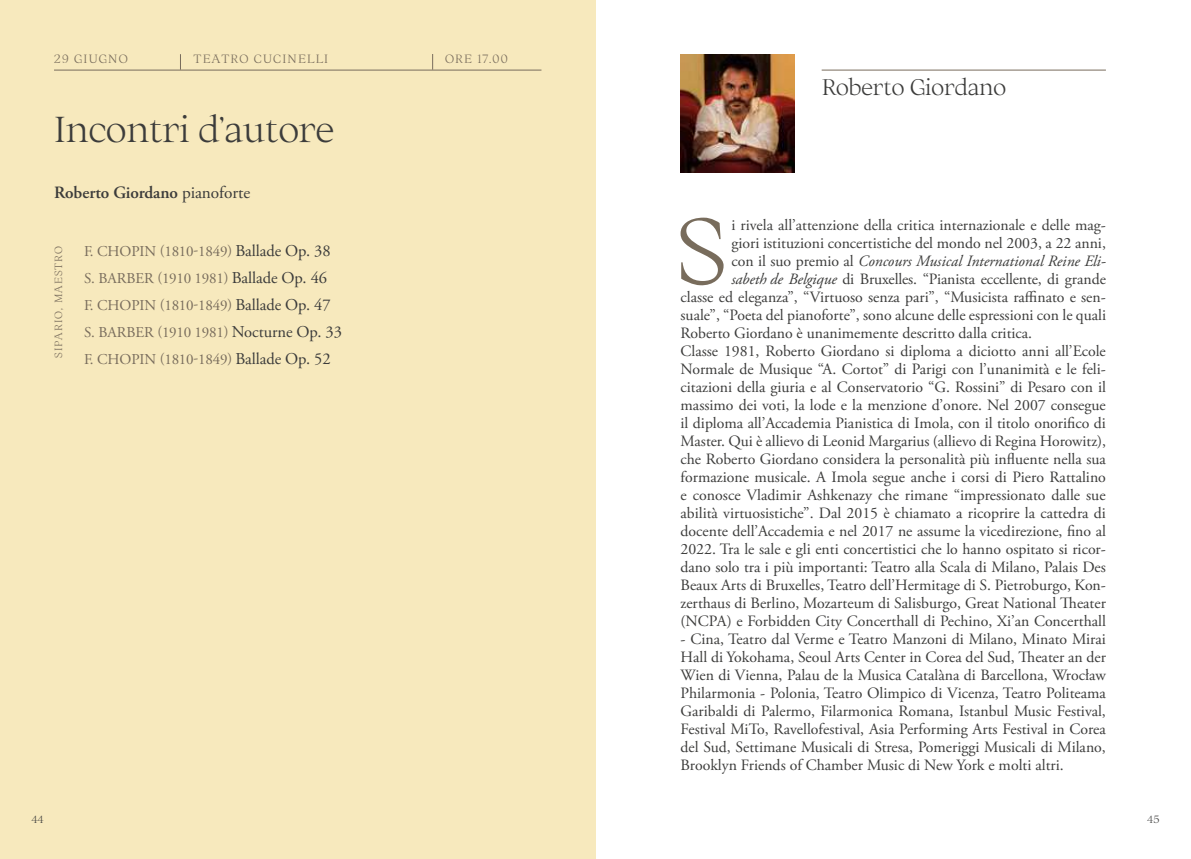
<style>
.page{position:relative;width:1191px;height:859px;background:#fff}
.page>*{position:absolute;margin:0;border:0;box-sizing:border-box;transform-origin:0 0}
.t1{font:300 92.85px "Ortica";color:#786c5c}
.t2{font:300 36px "Ortica";color:#3c3c3b}
.t3{font:300 22.5px "Ortica";color:#3c3c3b}
.t4{font:600 17.25px "Adobe Garamond Pro";letter-spacing:-.005em;color:#3c3c3b}
.t5{font:15.75px/18px "Adobe Garamond Pro";color:#3c3c3b;text-align:justify}
.t6{font:italic 15.75px "Adobe Garamond Pro";color:#3c3c3b}
.t7{font:15px/27px "Adobe Garamond Pro";letter-spacing:-.015em;color:#786c5c}
.t8{font:300 12px "Ortica";letter-spacing:.1em;color:#786c5c}
.t9{font:300 10.5px "Ortica";letter-spacing:.1em;color:#786c5c}
.t10{font:300 10.5px "Ortica";color:#3c3c3b}
.s1{font-weight:400}
.s2{font-size:16.5px;color:#3c3c3b}
.s3{font-style:normal}
.s4{font-style:italic}
</style>
<div class="page">
<hr style="left:821px;top:70px;width:285px;height:1px;background:#786c5c">
<div style="left:0;top:0;width:595px;height:859px;background:#f7e9bd"></div>
<hr style="left:54px;top:70px;width:487px;height:1px;background:#786c5c">
<svg style="left:180px;top:54px;width:1px;height:16px"></svg>
<svg style="left:432px;top:54px;width:1px;height:16px"></svg>
<img style="left:680px;top:54px;width:115px;height:118px">
<p class="t8" style="left:54px;top:52px;width:75px">29 GIUGNO</p>
<p class="t8" style="left:194px;top:52px;width:136px">TEATRO CUCINELLI</p>
<p class="t8" style="left:445px;top:52px;width:64px">ORE 17.00</p>
<h2 class="t2" style="left:54px;top:108px;width:281px">Incontri d’autore</h2>
<p class="t4" style="left:54px;top:182px;width:197px">Roberto Giordano <span class="s1">pianoforte</span></p>
<p class="t9" style="left:52px;top:358px;width:114px;rotate:-90deg">SIPARIO, MAESTRO</p>
<p class="t7" style="left:84px;top:238px;width:259px">F. CHOPIN (1810-1849) <span class="s2">Ballade Op. 38<br></span>S. BARBER (1910 1981) <span class="s2">Ballade Op. 46<br></span>F. CHOPIN (1810-1849) <span class="s2">Ballade Op. 47<br></span>S. BARBER (1910 1981) <span class="s2">Nocturne Op. 33<br></span>F. CHOPIN (1810-1849) <span class="s2">Ballade Op. 52</span></p>
<h3 class="t3" style="left:821px;top:74px;width:186px">Roberto Giordano</h3>
<h1 class="t1" style="left:677px;top:196px;width:51px">S</h1>
<p class="t5" style="left:731px;top:217px;width:376px">i rivela all’attenzione della critica internazionale e delle mag-</p>
<p class="t5" style="left:731px;top:235px;width:376px">giori istituzioni concertistiche del mondo nel 2003, a 22 anni,</p>
<p class="t6" style="left:731px;top:252px;width:376px"><span class="s3">con il suo premio al</span> Concours Musical International Reine Eli-</p>
<p class="t5" style="left:731px;top:271px;width:376px"><span class="s4">sabeth de Belgique</span> di Bruxelles. “Pianista eccellente, di grande</p>
<p class="t5" style="left:680px;top:289px;width:427px">classe ed eleganza”, “Virtuoso senza pari”, “Musicista raffinato e sen-</p>
<p class="t5" style="left:680px;top:307px;width:427px">suale”, “Poeta del pianoforte”, sono alcune delle espressioni con le quali</p>
<p class="t5" style="left:680px;top:325px;width:353px">Roberto Giordano è unanimemente descritto dalla critica.</p>
<p class="t5" style="left:680px;top:343px;width:427px">Classe 1981, Roberto Giordano si diploma a diciotto anni all’Ecole</p>
<p class="t5" style="left:680px;top:361px;width:427px">Normale de Musique “A. Cortot” di Parigi con l’unanimità e le feli-</p>
<p class="t5" style="left:680px;top:379px;width:427px">citazioni della giuria e al Conservatorio “G. Rossini” di Pesaro con il</p>
<p class="t5" style="left:680px;top:397px;width:427px">massimo dei voti, la lode e la menzione d’onore. Nel 2007 consegue</p>
<p class="t5" style="left:680px;top:415px;width:427px">il diploma all’Accademia Pianistica di Imola, con il titolo onorifico di</p>
<p class="t5" style="left:680px;top:433px;width:427px">Master. Qui è allievo di Leonid Margarius (allievo di Regina Horowitz),</p>
<p class="t5" style="left:680px;top:451px;width:427px">che Roberto Giordano considera la personalità più influente nella sua</p>
<p class="t5" style="left:680px;top:469px;width:427px">formazione musicale. A Imola segue anche i corsi di Piero Rattalino</p>
<p class="t5" style="left:680px;top:487px;width:426px">e conosce Vladimir Ashkenazy che rimane “impressionato dalle sue</p>
<p class="t5" style="left:680px;top:505px;width:427px">abilità virtuosistiche”. Dal 2015 è chiamato a ricoprire la cattedra di</p>
<p class="t5" style="left:680px;top:523px;width:427px">docente dell’Accademia e nel 2017 ne assume la vicedirezione, fino al</p>
<p class="t5" style="left:680px;top:541px;width:427px">2022. Tra le sale e gli enti concertistici che lo hanno ospitato si ricor-</p>
<p class="t5" style="left:680px;top:559px;width:427px">dano solo tra i più importanti: Teatro alla Scala di Milano, Palais Des</p>
<p class="t5" style="left:680px;top:577px;width:427px">Beaux Arts di Bruxelles, Teatro dell’Hermitage di S. Pietroburgo, Kon-</p>
<p class="t5" style="left:680px;top:595px;width:427px">zerthaus di Berlino, Mozarteum di Salisburgo, Great National Theater</p>
<p class="t5" style="left:680px;top:613px;width:427px">(NCPA) e Forbidden City Concerthall di Pechino, Xi’an Concerthall</p>
<p class="t5" style="left:680px;top:631px;width:427px">- Cina, Teatro dal Verme e Teatro Manzoni di Milano, Minato Mirai Hall di Yokohama, Seoul Arts Center in Corea del Sud, Theater an der Wien di Vienna, Palau de la Musica Catalàna di Barcellona, Wrocław Philarmonia - Polonia, Teatro Olimpico di Vicenza, Teatro Politeama Garibaldi di Palermo, Filarmonica Romana, Istanbul Music Festival, Festival MiTo, Ravellofestival, Asia Performing Arts Festival in Corea del Sud, Settimane Musicali di Stresa, Pomeriggi Musicali di Milano, Brooklyn Friends of Chamber Music di New York e molti altri.</p>
<p class="t10" style="left:31px;top:813px;width:14px">44</p>
<p class="t10" style="left:1147px;top:813px;width:14px">45</p>
</div>
